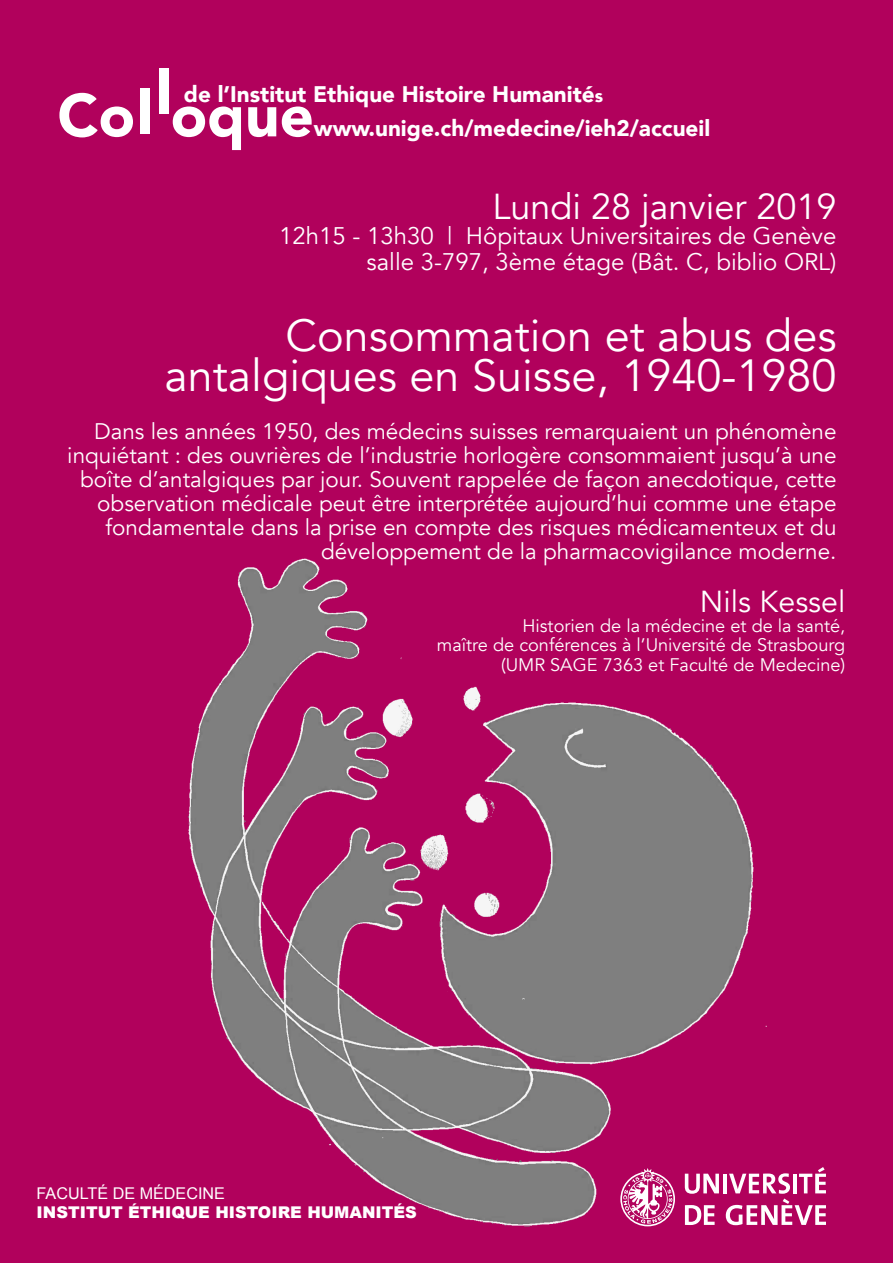
<style>
.page{position:relative;width:893px;height:1263px;background:#fff}
.page>*{position:absolute;margin:0;border:0;box-sizing:border-box;transform-origin:0 0}
.t1{font:900 60px "Avenir";color:#fff}
.t2{font:45px "Avenir";color:#fff}
.t3{font:36px "Avenir";color:#fff}
.t4{font:30.3px "Avenir";color:#fff}
.t5{font:24px "Avenir";color:#fff}
.t6{font:22.5px/24px "Avenir";color:#fff;text-align:right}
.t7{font:900 22.5px "Avenir";color:#fff}
.t8{font:18.15px "Avenir";color:#fff}
.t9{font:900 16.2px "Arial";color:#fff}
.t10{font:16.2px "Arial";color:#fff}
.s1{font-size:18px}
</style>
<div class="page">
<div style="left:0;top:0;width:892px;height:1143px;background:#b1015c"></div>
<div style="left:0;top:1141px;width:893px;height:122px;background:#b1015c"></div>
<svg style="left:782px;top:1167px;width:44px;height:58px"></svg>
<img style="left:188px;top:558px;width:594px;height:669px">
<p class="t1" style="left:156px;top:42px;width:17px">l</p>
<p class="t7" style="left:184px;top:74px;width:421px">de l’Institut Ethique Histoire Humanité<span class="s1">s</span></p>
<p class="t1" style="left:138px;top:61px;width:17px">l</p>
<p class="t1" style="left:57px;top:64px;width:258px">Co oque</p>
<p class="t7" style="left:314px;top:109px;width:398px">www.unige.ch/medecine/ieh2/accueil</p>
<p class="t3" style="left:492px;top:185px;width:346px">Lundi 28 janvier 2019</p>
<p class="t5" style="left:279px;top:222px;width:559px">12h15 - 13h30 | Hôpitaux Universitaires de Genève</p>
<p class="t5" style="left:367px;top:247px;width:471px">salle 3-797, 3ème étage (Bât. C, biblio ORL)</p>
<p class="t2" style="left:286px;top:309px;width:552px">Consommation et abus des</p>
<p class="t2" style="left:165px;top:349px;width:673px">antalgiques en Suisse, 1940-1980</p>
<p class="t6" style="left:67px;top:420px;width:771px">Dans les années 1950, des médecins suisses remarquaient un phénomène inquiétant : des ouvrières de l’industrie horlogère consommaient jusqu’à une boîte d’antalgiques par jour. Souvent rappelée de façon anecdotique, cette observation médicale peut être interprétée aujourd’hui comme une étape fondamentale dans la prise en compte des risques médicamenteux et du</p>
<p class="t6" style="left:321px;top:540px;width:517px">développement de la pharmacovigilance moderne.</p>
<p class="t4" style="left:700px;top:583px;width:147px">Nils Kessel</p>
<p class="t8" style="left:522px;top:614px;width:324px">Historien de la médecine et de la santé,</p>
<p class="t8" style="left:437px;top:634px;width:410px">maître de conférences à l’Université de Strasbourg</p>
<p class="t8" style="left:501px;top:654px;width:346px">(UMR SAGE 7363 et Faculté de Medecine)</p>
<p class="t10" style="left:37px;top:1183px;width:190px">FACULTÉ DE MÉDECINE</p>
<p class="t9" style="left:37px;top:1201px;width:382px">INSTITUT ÉTHIQUE HISTOIRE HUMANITÉS</p>
</div>
